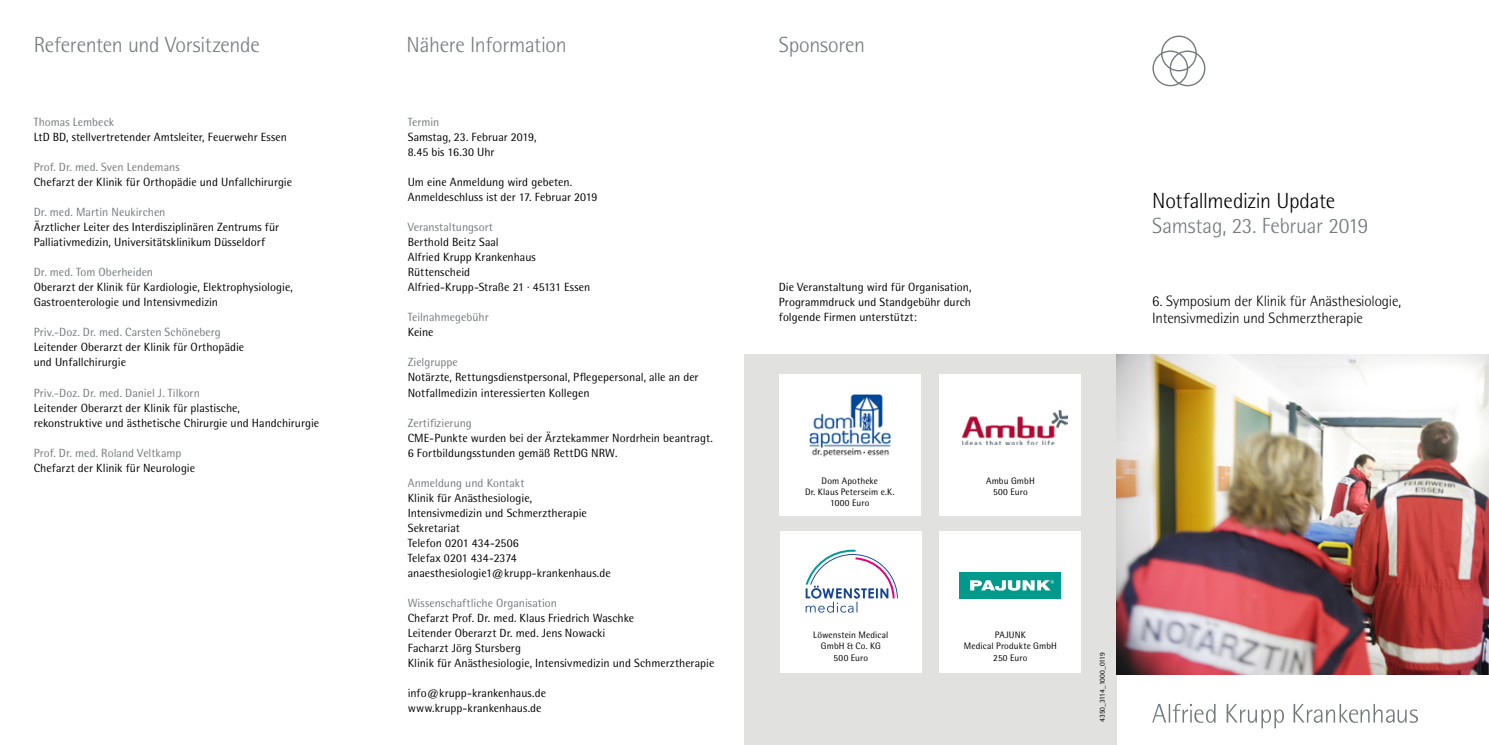
<style>
.page{position:relative;width:1489px;height:745px;background:#fff}
.page>*{position:absolute;margin:0;border:0;box-sizing:border-box;transform-origin:0 0}
.t1{font:300 21.88px "AT Rotis Semi Sans";letter-spacing:-.01em;color:#73797c}
.t2{font:300 21.88px "AT Rotis Semi Sans";letter-spacing:-.015em;color:#000}
.t3{font:300 15px/17.5px "AT Rotis Semi Sans";letter-spacing:-.01em;color:#000}
.t4{font:11.88px/15px "AT Rotis Semi Sans";letter-spacing:.005em;color:#000}
.t5{font:11.88px "AT Rotis Semi Sans";letter-spacing:.005em;color:#73797c}
.t6{font:9.38px/11.2px "AT Rotis Semi Sans";letter-spacing:.015em;color:#000;text-align:center}
.t7{font:7.5px "AT Rotis Semi Sans";letter-spacing:.005em;color:#000}
</style>
<div class="page">
<div style="left:744px;top:354px;width:372px;height:390px;background:#e1e1e0"></div>
<div style="left:780px;top:530px;width:141px;height:142px;background:#fff"></div>
<svg style="left:805px;top:549px;width:92px;height:63px"></svg>
<div style="left:778px;top:373px;width:142px;height:142px;background:#fff"></div>
<img style="left:809px;top:394px;width:82px;height:63px">
<div style="left:939px;top:530px;width:142px;height:142px;background:#fff"></div>
<div style="left:959px;top:572px;width:102px;height:26px;background:#00998b"></div>
<svg style="left:970px;top:580px;width:84px;height:10px"></svg>
<div style="left:939px;top:373px;width:142px;height:142px;background:#fff"></div>
<img style="left:962px;top:410px;width:105px;height:34px">
<img style="left:1116px;top:354px;width:372px;height:319px">
<svg style="left:1152px;top:36px;width:53px;height:50px"></svg>
<svg style="left:1152px;top:703px;width:265px;height:24px"></svg>
<h1 class="t1" style="left:34px;top:32px;width:228px">Referenten und Vorsitzende</h1>
<h1 class="t1" style="left:406px;top:32px;width:162px">Nähere Information</h1>
<h1 class="t1" style="left:778px;top:32px;width:88px">Sponsoren</h1>
<p class="t5" style="left:34px;top:115px;width:82px">Thomas Lembeck</p>
<p class="t4" style="left:34px;top:129px;width:255px">LtD BD, stellvertretender Amtsleiter, Feuerwehr Essen</p>
<p class="t5" style="left:34px;top:160px;width:147px">Prof. Dr. med. Sven Lendemans</p>
<p class="t4" style="left:34px;top:174px;width:260px">Chefarzt der Klinik für Orthopädie und Unfallchirurgie</p>
<p class="t5" style="left:34px;top:205px;width:133px">Dr. med. Martin Neukirchen</p>
<p class="t4" style="left:34px;top:219px;width:247px">Ärztlicher Leiter des Interdisziplinären Zentrums für<br>Palliativmedizin, Universitätsklinikum Düsseldorf</p>
<p class="t5" style="left:34px;top:265px;width:121px">Dr. med. Tom Oberheiden</p>
<p class="t4" style="left:34px;top:279px;width:261px">Oberarzt der Klinik für Kardiologie, Elektrophysiologie,<br>Gastroenterologie und Intensivmedizin</p>
<p class="t5" style="left:34px;top:325px;width:189px">Priv.-Doz. Dr. med. Carsten Schöneberg</p>
<p class="t4" style="left:34px;top:339px;width:212px">Leitender Oberarzt der Klinik für Orthopädie und Unfallchirurgie</p>
<p class="t5" style="left:34px;top:385px;width:168px">Priv.-Doz. Dr. med. Daniel J. Tilkorn</p>
<p class="t4" style="left:34px;top:399px;width:287px">Leitender Oberarzt der Klinik für plastische,<br>rekonstruktive und ästhetische Chirurgie und Handchirurgie</p>
<p class="t5" style="left:34px;top:445px;width:149px">Prof. Dr. med. Roland Veltkamp</p>
<p class="t4" style="left:34px;top:459px;width:163px">Chefarzt der Klinik für Neurologie</p>
<p class="t5" style="left:407px;top:115px;width:33px">Termin</p>
<p class="t4" style="left:407px;top:129px;width:130px">Samstag, 23. Februar 2019,<br>8.45 bis 16.30 Uhr</p>
<p class="t4" style="left:407px;top:174px;width:191px">Um eine Anmeldung wird gebeten.<br>Anmeldeschluss ist der 17. Februar 2019</p>
<p class="t5" style="left:407px;top:220px;width:87px">Veranstaltungsort</p>
<p class="t4" style="left:407px;top:234px;width:184px">Berthold Beitz Saal<br>Alfried Krupp Krankenhaus<br>Rüttenscheid<br>Alfried-Krupp-Straße 21 · 45131 Essen</p>
<p class="t5" style="left:407px;top:310px;width:82px">Teilnahmegebühr</p>
<p class="t4" style="left:407px;top:324px;width:27px">Keine</p>
<p class="t5" style="left:407px;top:355px;width:52px">Zielgruppe</p>
<p class="t4" style="left:407px;top:369px;width:292px">Notärzte, Rettungsdienstpersonal, Pflegepersonal, alle an der<br>Notfallmedizin interessierten Kollegen</p>
<p class="t5" style="left:407px;top:415px;width:66px">Zertifizierung</p>
<p class="t4" style="left:407px;top:429px;width:306px">CME-Punkte wurden bei der Ärztekammer Nordrhein beantragt.<br>6 Fortbildungsstunden gemäß RettDG NRW.</p>
<p class="t5" style="left:407px;top:475px;width:118px">Anmeldung und Kontakt</p>
<p class="t4" style="left:407px;top:489px;width:205px">Klinik für Anästhesiologie,<br>Intensivmedizin und Schmerztherapie<br>Sekretariat<br>Telefon 0201 434-2506<br>Telefax 0201 434-2374 anaesthesiologie1@krupp-krankenhaus.de</p>
<p class="t5" style="left:407px;top:595px;width:151px">Wissenschaftliche Organisation</p>
<p class="t4" style="left:407px;top:609px;width:308px">Chefarzt Prof. Dr. med. Klaus Friedrich Waschke<br>Leitender Oberarzt Dr. med. Jens Nowacki<br>Facharzt Jörg Stursberg<br>Klinik für Anästhesiologie, Intensivmedizin und Schmerztherapie</p>
<p class="t4" style="left:407px;top:684px;width:140px">info@krupp-krankenhaus.de www.krupp-krankenhaus.de</p>
<p class="t4" style="left:778px;top:279px;width:194px;text-align:justify">Die Veranstaltung wird für Organisation, Programmdruck und Standgebühr durch folgende Firmen unterstützt:</p>
<p class="t6" style="left:805px;top:474px;width:91px">Dom Apotheke<br>Dr. Klaus Peterseim e.K.<br>1000 Euro</p>
<p class="t6" style="left:986px;top:474px;width:50px">Ambu GmbH<br>500 Euro</p>
<p class="t6" style="left:813px;top:628px;width:77px">Löwenstein Medical<br>GmbH &amp; Co. KG<br>500 Euro</p>
<p class="t6" style="left:963px;top:628px;width:95px">PAJUNK<br>Medical Produkte GmbH<br>250 Euro</p>
<p class="t7" style="left:1097px;top:721px;width:71px;rotate:-90deg">4350_3114_1000_0119</p>
<h1 class="t2" style="left:1152px;top:188px;width:184px">Notfallmedizin Update</h1>
<h1 class="t1" style="left:1152px;top:213px;width:218px">Samstag, 23. Februar 2019</h1>
<p class="t3" style="left:1152px;top:292px;width:250px">6. Symposium der Klinik für Anästhesiologie,<br>Intensivmedizin und Schmerztherapie</p>
</div>
